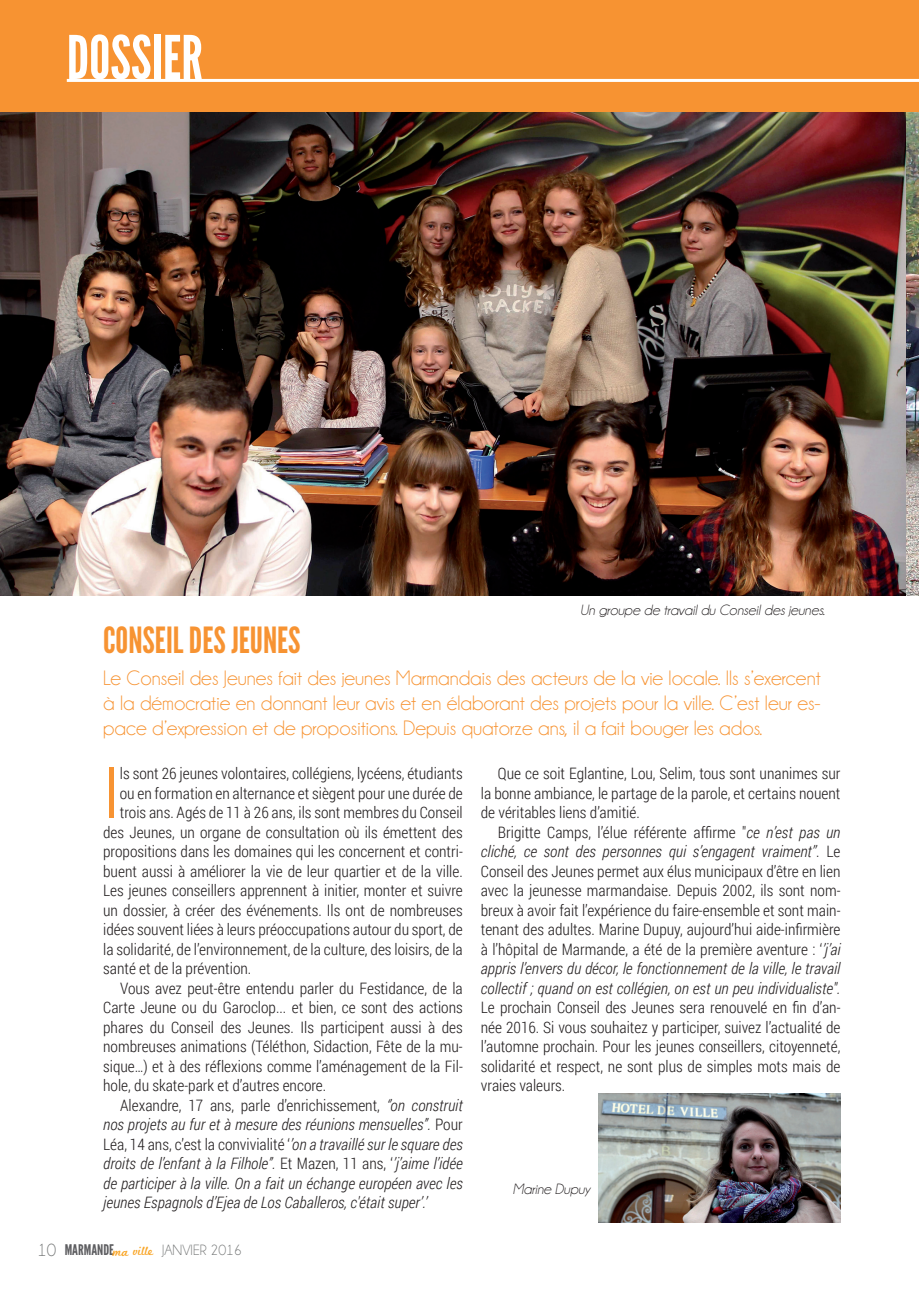
<style>
.page{position:relative;width:919px;height:1289px;background:#fff}
.page>*{position:absolute;margin:0;border:0;box-sizing:border-box;transform-origin:0 0}
.t1{font:300 70.65px "Roboto Condensed";color:#f79332}
.t2{font:60px "League Gothic";color:#fff}
.t3{font:36px "League Gothic";color:#f79332}
.t4{font:21px/25.2px "Champagne&Limousines";color:#f79332;text-align:justify}
.t5{font:300 15.75px/19.5px "Roboto Condensed";color:#231f20;text-align:justify}
.t6{font:italic 300 15.75px "Roboto Condensed";color:#231f20}
.t7{font:italic 15px "Champagne&Limousines";color:#231f20}
.t8{font:15px "Champagne&Limousines";color:#747676}
.t9{font:14.7px "League Gothic";color:#5e5e61;scale:1.06 1}
.t10{font:12.45px "Marketing Script";color:#f9a628}
.s1{font-style:italic}
.s2{font-style:normal}
.s3{font-family:"Champagne&Limousines";font-size:18px;color:#747676}
</style>
<div class="page">
<div style="left:0;top:0;width:906px;height:113px;background:#f79332"></div>
<div style="left:906px;top:0;width:12px;height:113px;background:#f79332"></div>
<hr style="left:67px;top:79px;width:851px;height:3px;background:#fff">
<img style="left:0;top:113px;width:906px;height:482px">
<img style="left:599px;top:1093px;width:241px;height:129px">
<img style="left:906px;top:113px;width:12px;height:482px">
<h2 class="t2" style="left:67px;top:22px;width:138px">DOSSIER</h2>
<h3 class="t3" style="left:103px;top:618px;width:199px">CONSEIL DES JEUNES</h3>
<p class="t7" style="left:580px;top:601px;width:246px">Un groupe de travail du Conseil des jeunes.</p>
<p class="t4" style="left:103px;top:664px;width:719px">Le Conseil des Jeunes fait des jeunes Marmandais des acteurs de la vie locale. Ils s’exercent à la démocratie en donnant leur avis et en élaborant des projets pour la ville. C’est leur es&shy;pace d’expression et de propositions. Depuis quatorze ans, il a fait bouger les ados.</p>
<h1 class="t1" style="left:103px;top:744px;width:18px">I</h1>
<p class="t5" style="left:120px;top:763px;width:344px">ls sont 26 jeunes volontaires, collégiens, lycéens, étudiants</p>
<p class="t5" style="left:120px;top:782px;width:344px">ou en formation en alternance et siègent pour une durée de</p>
<p class="t5" style="left:120px;top:802px;width:344px">trois ans. Agés de 11 à 26 ans, ils sont membres du Conseil</p>
<p class="t5" style="left:103px;top:821px;width:361px">des Jeunes, un organe de consultation où ils émettent des</p>
<p class="t5" style="left:103px;top:841px;width:361px">propositions dans les domaines qui les concernent et contri-</p>
<p class="t5" style="left:103px;top:860px;width:361px">buent aussi à améliorer la vie de leur quartier et de la ville.</p>
<p class="t5" style="left:103px;top:880px;width:361px">Les jeunes conseillers apprennent à initier, monter et suivre</p>
<p class="t5" style="left:103px;top:899px;width:361px">un dossier, à créer des événements. Ils ont de nombreuses</p>
<p class="t5" style="left:103px;top:919px;width:361px">idées souvent liées à leurs préoccupations autour du sport, de</p>
<p class="t5" style="left:103px;top:938px;width:361px">la solidarité, de l’environnement, de la culture, des loisirs, de la</p>
<p class="t5" style="left:103px;top:958px;width:150px">santé et de la prévention.</p>
<p class="t5" style="left:120px;top:977px;width:344px">Vous avez peut-être entendu parler du Festidance, de la</p>
<p class="t5" style="left:103px;top:997px;width:361px">Carte Jeune ou du Garoclop... et bien, ce sont des actions</p>
<p class="t5" style="left:103px;top:1016px;width:361px">phares du Conseil des Jeunes. Ils participent aussi à des</p>
<p class="t5" style="left:103px;top:1036px;width:361px">nombreuses animations (Téléthon, Sidaction, Fête de la mu-</p>
<p class="t5" style="left:103px;top:1055px;width:361px">sique…) et à des réflexions comme l’aménagement de la Fil-</p>
<p class="t5" style="left:103px;top:1075px;width:224px">hole, du skate-park et d’autres encore.</p>
<p class="t5" style="left:120px;top:1094px;width:344px">Alexandre, 17 ans, parle d’enrichissement, <span class="s1">‘’on construit</span></p>
<p class="t6" style="left:103px;top:1113px;width:361px">nos projets au fur et à mesure des réunions mensuelles’’. <span class="s2">Pour</span></p>
<p class="t5" style="left:103px;top:1133px;width:361px">Léa, 14 ans, c’est la convivialité ‘<span class="s1">’on a travaillé sur le square des</span></p>
<p class="t6" style="left:103px;top:1152px;width:361px">droits de l’enfant à la Filhole’’. <span class="s2">Et Mazen, 11 ans, ‘</span>’j’aime l’idée</p>
<p class="t6" style="left:103px;top:1172px;width:361px">de participer à la ville. On a fait un échange européen avec les</p>
<p class="t6" style="left:103px;top:1191px;width:325px">jeunes Espagnols d’Ejea de Los Caballeros, c'était super’.’</p>
<p class="t9" style="left:38px;top:1240px;width:74px"><span class="s3">10</span> MARMANDE</p>
<p class="t10" style="left:112px;top:1244px;width:42px;rotate:-3deg">ma ville</p>
<p class="t8" style="left:162px;top:1241px;width:81px">JANVIER 2016</p>
<p class="t5" style="left:481px;top:763px;width:361px;text-indent:17px">Que ce soit Eglantine, Lou, Selim, tous sont unanimes sur la bonne ambiance, le partage de la parole, et certains nouent de véritables liens d’amitié.</p>
<p class="t5" style="left:481px;top:821px;width:361px;text-indent:17px">Brigitte Camps, l’élue référente affirme "<span class="s1">ce n’est pas un cliché, ce sont des personnes qui s’engagent vraiment’’</span>. Le Conseil des Jeunes permet aux élus municipaux d’être en lien avec la jeunesse marmandaise. Depuis 2002, ils sont nom&shy;breux à avoir fait l’expérience du faire-ensemble et sont main&shy;tenant des adultes. Marine Dupuy, aujourd’hui aide-infirmière à l’hôpital de Marmande, a été de la première aventure : ‘<span class="s1">’j’ai appris l’envers du décor, le fonctionnement de la ville, le travail collectif ; quand on est collégien, on est un peu individualiste".</span></p>
<p class="t5" style="left:481px;top:997px;width:361px">Le prochain Conseil des Jeunes sera renouvelé en fin d’an&shy;née 2016. Si vous souhaitez y participer, suivez l’actualité de l’automne prochain. Pour les jeunes conseillers, citoyenneté, solidarité et respect, ne sont plus de simples mots mais de vraies valeurs.</p>
<p class="t7" style="left:513px;top:1180px;width:79px">Marine Dupuy</p>
</div>
